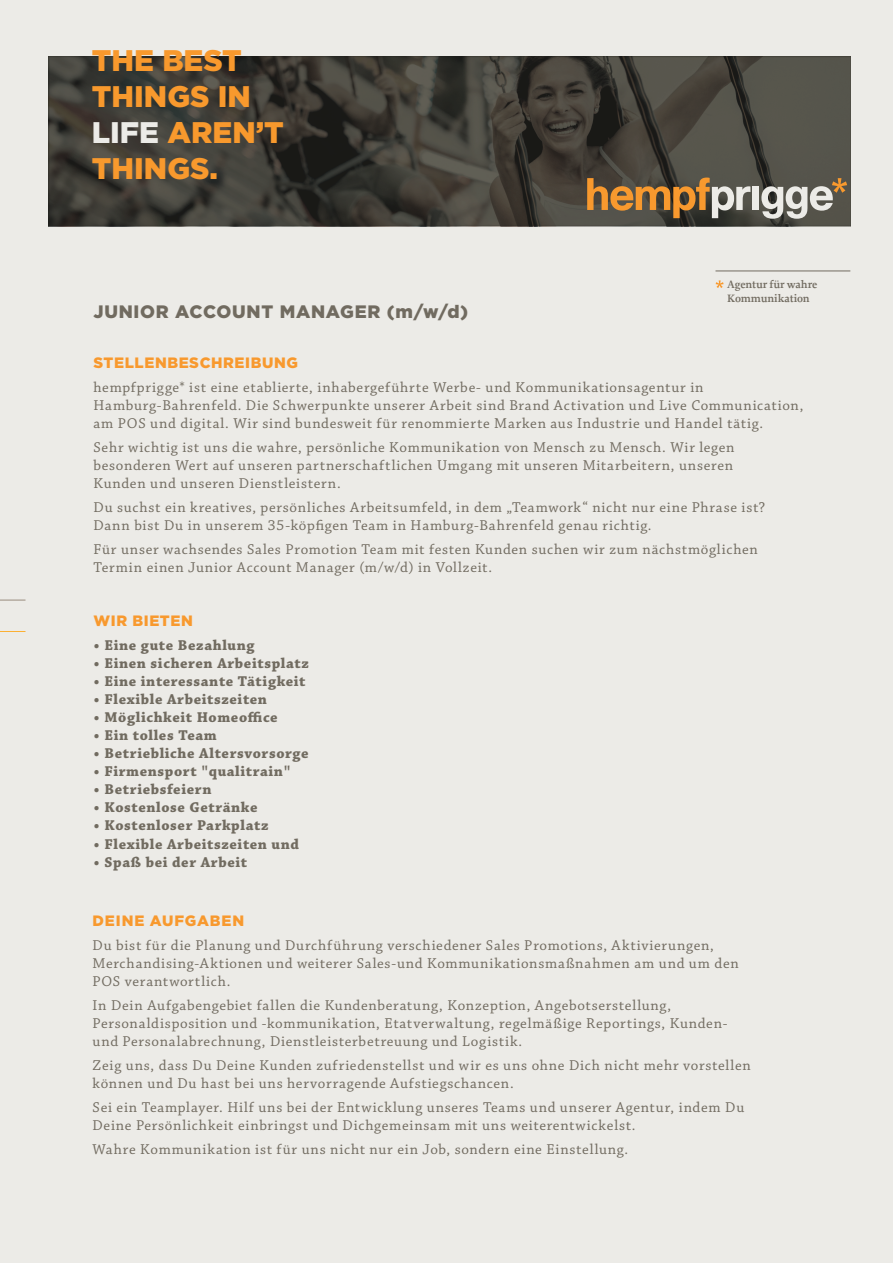
<style>
.page{position:relative;width:893px;height:1263px;background:#ecebe7}
.page>*{position:absolute;margin:0;border:0;box-sizing:border-box;transform-origin:0 0}
.t1{font:900 29.85px/35.7px "Gotham";color:#f8992d}
.t2{font:900 18px "Gotham";letter-spacing:.04em;color:#716b60}
.t3{font:15px/18px "Chaparral Pro";letter-spacing:.05em;color:#716b60}
.t4{font:700 15px "Chaparral Pro";letter-spacing:.04em;color:#716b60}
.t5{font:900 15px "Gotham";letter-spacing:.04em;color:#f8992e}
.t6{font:900 15px "Gotham";letter-spacing:.06em;color:#f8992e}
.t7{font:600 11.25px/14.2px "Proforma";letter-spacing:-.01em;color:#716b60}
.s1{color:#ecebe7}
</style>
<div class="page">
<svg style="left:0;top:600px;width:26px;height:1px"></svg>
<svg style="left:0;top:631px;width:26px;height:1px"></svg>
<svg style="left:716px;top:280px;width:8px;height:8px"></svg>
<hr style="left:715px;top:271px;width:135px;height:1px;background:#716b60">
<svg style="left:49px;top:56px;width:802px;height:170px;background:#413f38"></svg>
<svg style="left:587px;top:178px;width:163px;height:40px;background:#8a6d49"></svg>
<div style="left:753px;top:187px;width:6px;height:23px;background:#ecebe7"></div>
<svg style="left:761px;top:178px;width:86px;height:41px"></svg>
<h1 class="t1" style="left:92px;top:42px;width:193px">THE BEST<br>THINGS IN<br><span class="s1">LIFE</span> AREN’T<br>THINGS.</h1>
<p class="t7" style="left:727px;top:277px;width:92px">Agentur für wahre<br>Kommunikation</p>
<p class="t2" style="left:94px;top:301px;width:376px">JUNIOR ACCOUNT MANAGER (m/w/d)</p>
<p class="t5" style="left:94px;top:354px;width:206px">STELLENBESCHREIBUNG</p>
<p class="t3" style="left:94px;top:379px;width:711px">hempfprigge* ist eine etablierte, inhabergeführte Werbe- und Kommunikationsagentur in<br>Hamburg-Bahrenfeld. Die Schwerpunkte unserer Arbeit sind Brand Activation und Live Communication, am POS und digital. Wir sind bundesweit für renommierte Marken aus Industrie und Handel tätig.</p>
<p class="t3" style="left:94px;top:439px;width:643px;text-align:justify">Sehr wichtig ist uns die wahre, persönliche Kommunikation von Mensch zu Mensch. Wir legen besonderen Wert auf unseren partnerschaftlichen Umgang mit unseren Mitarbeitern, unseren Kunden und unseren Dienstleistern.</p>
<p class="t3" style="left:94px;top:499px;width:673px">Du suchst ein kreatives, persönliches Arbeitsumfeld, in dem „Teamwork“ nicht nur eine Phrase ist?<br>Dann bist Du in unserem 35-köpfigen Team in Hamburg-Bahrenfeld genau richtig.</p>
<p class="t3" style="left:94px;top:541px;width:666px">Für unser wachsendes Sales Promotion Team mit festen Kunden suchen wir zum nächstmöglichen<br>Termin einen Junior Account Manager (m/w/d) in Vollzeit.</p>
<p class="t5" style="left:94px;top:612px;width:101px">WIR BIETEN</p>
<p class="t4" style="left:94px;top:637px;width:162px">• Eine gute Bezahlung</p>
<p class="t4" style="left:94px;top:655px;width:217px">• Einen sicheren Arbeitsplatz</p>
<p class="t4" style="left:94px;top:673px;width:214px">• Eine interessante Tätigkeit</p>
<p class="t4" style="left:94px;top:691px;width:175px">• Flexible Arbeitszeiten</p>
<p class="t4" style="left:94px;top:709px;width:186px">• Möglichkeit Homeoffice</p>
<p class="t4" style="left:94px;top:727px;width:125px">• Ein tolles Team</p>
<p class="t4" style="left:94px;top:745px;width:217px">• Betriebliche Altersvorsorge</p>
<p class="t4" style="left:94px;top:763px;width:198px">• Firmensport "qualitrain"</p>
<p class="t4" style="left:94px;top:781px;width:119px">• Betriebsfeiern</p>
<p class="t4" style="left:94px;top:799px;width:165px">• Kostenlose Getränke</p>
<p class="t4" style="left:94px;top:817px;width:177px">• Kostenloser Parkplatz</p>
<p class="t4" style="left:94px;top:835px;width:207px">• Flexible Arbeitszeiten und</p>
<p class="t4" style="left:94px;top:853px;width:155px">• Spaß bei der Arbeit</p>
<p class="t6" style="left:93px;top:912px;width:153px">DEINE AUFGABEN</p>
<p class="t3" style="left:93px;top:936px;width:648px">Du bist für die Planung und Durchführung verschiedener Sales Promotions, Aktivierungen,<br>Merchandising-Aktionen und weiterer Sales-und Kommunikationsmaßnahmen am und um den<br>POS verantwortlich.</p>
<p class="t3" style="left:93px;top:996px;width:636px">In Dein Aufgabengebiet fallen die Kundenberatung, Konzeption, Angebotserstellung,<br>Personaldisposition und -kommunikation, Etatverwaltung, regelmäßige Reportings, Kunden&shy;und Personalabrechnung, Dienstleisterbetreuung und Logistik.</p>
<p class="t3" style="left:93px;top:1056px;width:660px">Zeig uns, dass Du Deine Kunden zufriedenstellst und wir es uns ohne Dich nicht mehr vorstellen können und Du hast bei uns hervorragende Aufstiegschancen.</p>
<p class="t3" style="left:93px;top:1098px;width:653px">Sei ein Teamplayer. Hilf uns bei der Entwicklung unseres Teams und unserer Agentur, indem Du<br>Deine Persönlichkeit einbringst und Dichgemeinsam mit uns weiterentwickelst.</p>
<p class="t3" style="left:93px;top:1140px;width:537px">Wahre Kommunikation ist für uns nicht nur ein Job, sondern eine Einstellung.</p>
</div>
